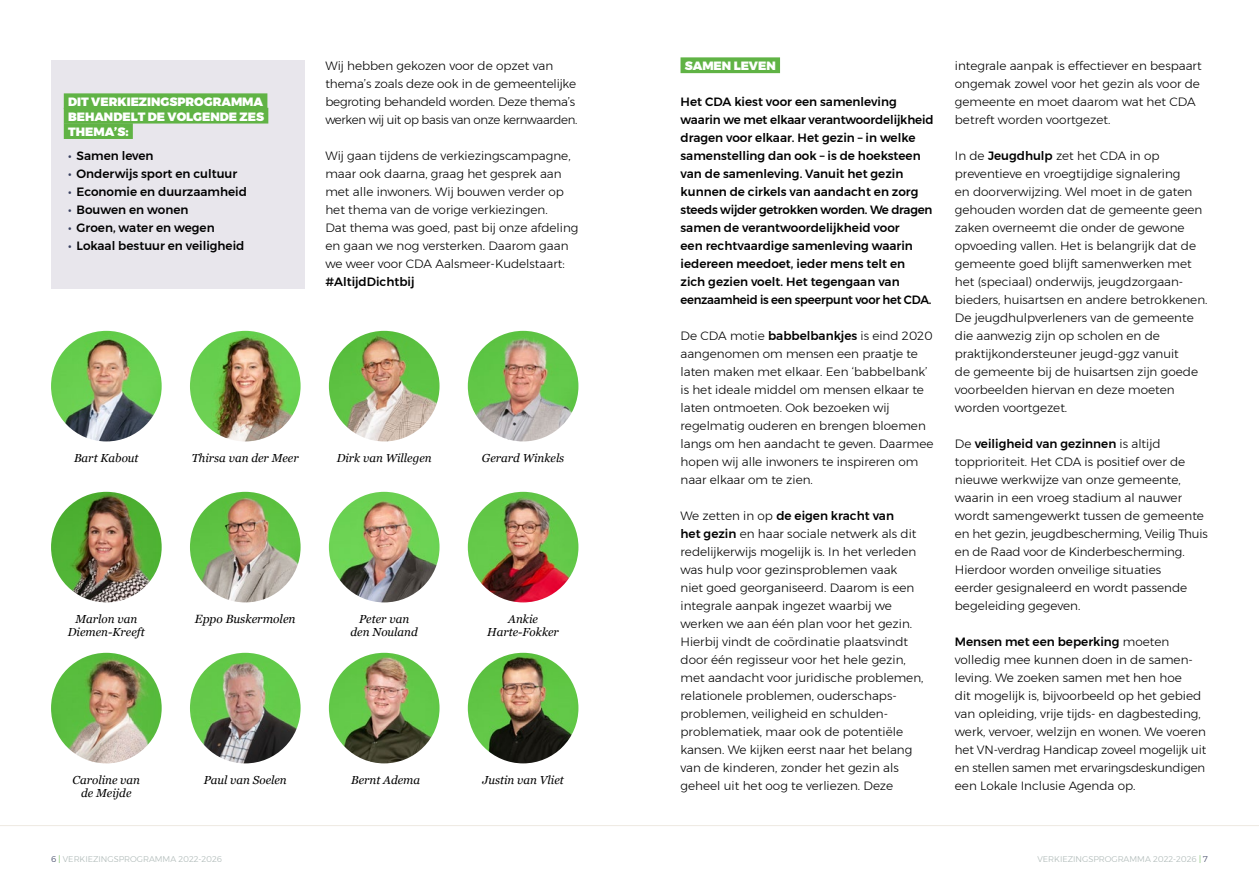
<style>
.page{position:relative;width:1259px;height:893px;background:#fff}
.page>*{position:absolute;margin:0;border:0;box-sizing:border-box;transform-origin:0 0}
.t1{font:300 12px/18px "Montserrat";color:#000}
.t2{font:500 12px/18px "Montserrat";color:#000}
.t3{font:300 12px/18px "Montserrat";letter-spacing:-.02em;color:#000}
.t4{font:900 12px/15px "Montserrat";color:#fff;text-align:justify}
.t5{font:italic 11.85px "Georgia";color:#000}
.t6{font:italic 11.7px/13px "Georgia";color:#000;text-align:center}
.t7{font:300 8.25px "Montserrat";color:#adb8b6}
.s1{color:#383f5e}
.s2{font-weight:500}
.s3{color:#60b345}
</style>
<div class="page">
<hr style="left:0;top:825px;width:1259px;height:1px;background:#eee9e2">
<div style="left:51px;top:61px;width:253px;height:228px;background:#e8e6ec"></div>
<div style="left:64px;top:93px;width:203px;height:16px;background:#60b345"></div>
<div style="left:64px;top:108px;width:204px;height:16px;background:#60b345"></div>
<div style="left:64px;top:123px;width:69px;height:16px;background:#60b345"></div>
<div style="left:680px;top:57px;width:100px;height:16px;background:#60b345"></div>
<img style="left:51px;top:331px;width:111px;height:110px;border-radius:55px">
<img style="left:51px;top:492px;width:111px;height:110px;border-radius:55px">
<img style="left:51px;top:653px;width:111px;height:110px;border-radius:55px">
<img style="left:190px;top:331px;width:111px;height:110px;border-radius:55px">
<img style="left:190px;top:492px;width:111px;height:110px;border-radius:55px">
<img style="left:190px;top:653px;width:111px;height:110px;border-radius:55px">
<img style="left:329px;top:331px;width:110px;height:110px;border-radius:55px">
<img style="left:329px;top:492px;width:110px;height:110px;border-radius:55px">
<img style="left:329px;top:653px;width:110px;height:110px;border-radius:55px">
<img style="left:468px;top:331px;width:110px;height:110px;border-radius:55px">
<img style="left:468px;top:492px;width:110px;height:110px;border-radius:55px">
<img style="left:468px;top:653px;width:110px;height:110px;border-radius:55px">
<p class="t4" style="left:68px;top:94px;width:197px">DIT VERKIEZINGSPROGRAMMA BEHANDELT DE VOLGENDE ZES THEMA’S:</p>
<p class="t2" style="left:68px;top:146px;width:87px"><span class="s1">•</span> Samen leven</p>
<p class="t2" style="left:68px;top:164px;width:171px"><span class="s1">•</span> Onderwijs sport en cultuur</p>
<p class="t2" style="left:68px;top:182px;width:180px"><span class="s1">•</span> Economie en duurzaamheid</p>
<p class="t2" style="left:68px;top:200px;width:122px"><span class="s1">•</span> Bouwen en wonen</p>
<p class="t2" style="left:68px;top:218px;width:148px"><span class="s1">•</span> Groen, water en wegen</p>
<p class="t2" style="left:68px;top:236px;width:178px"><span class="s1">•</span> Lokaal bestuur en veiligheid</p>
<p class="t3" style="left:325px;top:56px;width:254px">Wij hebben gekozen voor de opzet van thema’s zoals deze ook in de gemeentelijke begroting behandeld worden. Deze thema’s werken wij uit op basis van onze kernwaarden.</p>
<p class="t1" style="left:325px;top:146px;width:255px">Wij gaan tijdens de verkiezingscampagne, maar ook daarna, graag het gesprek aan met alle inwoners. Wij bouwen verder op het thema van de vorige verkiezingen.<br>Dat thema was goed, past bij onze afdeling en gaan we nog versterken. Daarom gaan we weer voor CDA Aalsmeer-Kudelstaart:</p>
<p class="t2" style="left:325px;top:272px;width:91px">#AltijdDichtbij</p>
<p class="t6" style="left:74px;top:451px;width:66px">Bart Kabout</p>
<p class="t6" style="left:192px;top:451px;width:109px">Thirsa van der Meer</p>
<p class="t6" style="left:337px;top:451px;width:96px">Dirk van Willegen</p>
<p class="t6" style="left:482px;top:451px;width:84px">Gerard Winkels</p>
<p class="t6" style="left:68px;top:612px;width:78px">Marlon van<br>Diemen-Kreeft</p>
<p class="t5" style="left:195px;top:611px;width:102px">Eppo Buskermolen</p>
<p class="t6" style="left:73px;top:773px;width:69px">Caroline van de Meijde</p>
<p class="t6" style="left:204px;top:773px;width:85px">Paul van Soelen</p>
<p class="t6" style="left:350px;top:612px;width:69px">Peter van den Nouland</p>
<p class="t6" style="left:351px;top:773px;width:70px">Bernt Adema</p>
<p class="t6" style="left:487px;top:612px;width:73px">Ankie<br>Harte-Fokker</p>
<p class="t6" style="left:482px;top:773px;width:83px">Justin van Vliet</p>
<p class="t4" style="left:685px;top:58px;width:92px">SAMEN LEVEN</p>
<p class="t2" style="left:680px;top:92px;width:254px">Het CDA kiest voor een samenleving waarin we met elkaar verantwoordelijkheid dragen voor elkaar. Het gezin – in welke samenstelling dan ook – is de hoeksteen van de samenleving. Vanuit het gezin kunnen de cirkels van aandacht en zorg steeds wijder getrokken worden. We dragen samen de verantwoordelijkheid voor<br>een rechtvaardige samenleving waarin iedereen meedoet, ieder mens telt en<br>zich gezien voelt. Het tegengaan van eenzaamheid is een speerpunt voor het CDA.</p>
<p class="t1" style="left:680px;top:326px;width:254px">De CDA motie <span class="s2">babbelbankjes</span> is eind 2020 aangenomen om mensen een praatje te laten maken met elkaar. Een ‘babbelbank’ is het ideale middel om mensen elkaar te laten ontmoeten. Ook bezoeken wij regelmatig ouderen en brengen bloemen langs om hen aandacht te geven. Daarmee hopen wij alle inwoners te inspireren om naar elkaar om te zien.</p>
<p class="t1" style="left:680px;top:506px;width:244px">We zetten in op <span class="s2">de eigen kracht van<br>het gezin</span> en haar sociale netwerk als dit redelijkerwijs mogelijk is. In het verleden was hulp voor gezinsproblemen vaak<br>niet goed georganiseerd. Daarom is een integrale aanpak ingezet waarbij we werken we aan één plan voor het gezin.<br>Hierbij vindt de coördinatie plaatsvindt door één regisseur voor het hele gezin, met aandacht voor juridische problemen, relationele problemen, ouderschaps&shy;problemen, veiligheid en schulden&shy;problematiek, maar ook de potentiële kansen. We kijken eerst naar het belang van de kinderen, zonder het gezin als geheel uit het oog te verliezen. Deze</p>
<p class="t1" style="left:955px;top:56px;width:248px">integrale aanpak is effectiever en bespaart ongemak zowel voor het gezin als voor de gemeente en moet daarom wat het CDA betreft worden voortgezet.</p>
<p class="t1" style="left:955px;top:146px;width:254px">In de <span class="s2">Jeugdhulp</span> zet het CDA in op preventieve en vroegtijdige signalering<br>en doorverwijzing. Wel moet in de gaten gehouden worden dat de gemeente geen zaken overneemt die onder de gewone opvoeding vallen. Het is belangrijk dat de gemeente goed blijft samenwerken met het (speciaal) onderwijs, jeugdzorgaan&shy;bieders, huisartsen en andere betrokkenen.<br>De jeugdhulpverleners van de gemeente die aanwezig zijn op scholen en de praktijkondersteuner jeugd-ggz vanuit<br>de gemeente bij de huisartsen zijn goede voorbeelden hiervan en deze moeten worden voortgezet.</p>
<p class="t1" style="left:955px;top:434px;width:254px">De <span class="s2">veiligheid van gezinnen</span> is altijd topprioriteit. Het CDA is positief over de nieuwe werkwijze van onze gemeente, waarin in een vroeg stadium al nauwer wordt samengewerkt tussen de gemeente en het gezin, jeugdbescherming, Veilig Thuis en de Raad voor de Kinderbescherming.<br>Hierdoor worden onveilige situaties<br>eerder gesignaleerd en wordt passende begeleiding gegeven.</p>
<p class="t1" style="left:955px;top:632px;width:253px"><span class="s2">Mensen met een beperking</span> moeten volledig mee kunnen doen in de samen&shy;leving. We zoeken samen met hen hoe<br>dit mogelijk is, bijvoorbeeld op het gebied van opleiding, vrije tijds- en dagbesteding, werk, vervoer, welzijn en wonen. We voeren het VN-verdrag Handicap zoveel mogelijk uit en stellen samen met ervaringsdeskundigen een Lokale Inclusie Agenda op.</p>
<p class="t7" style="left:51px;top:852px;width:173px"><span class="s1">6</span> <span class="s3">|</span> VERKIEZINGSPROGRAMMA 2022-2026</p>
<p class="t7" style="left:1037px;top:852px;width:172px">VERKIEZINGSPROGRAMMA 2022-2026 <span class="s3">|</span> <span class="s1">7</span></p>
</div>
